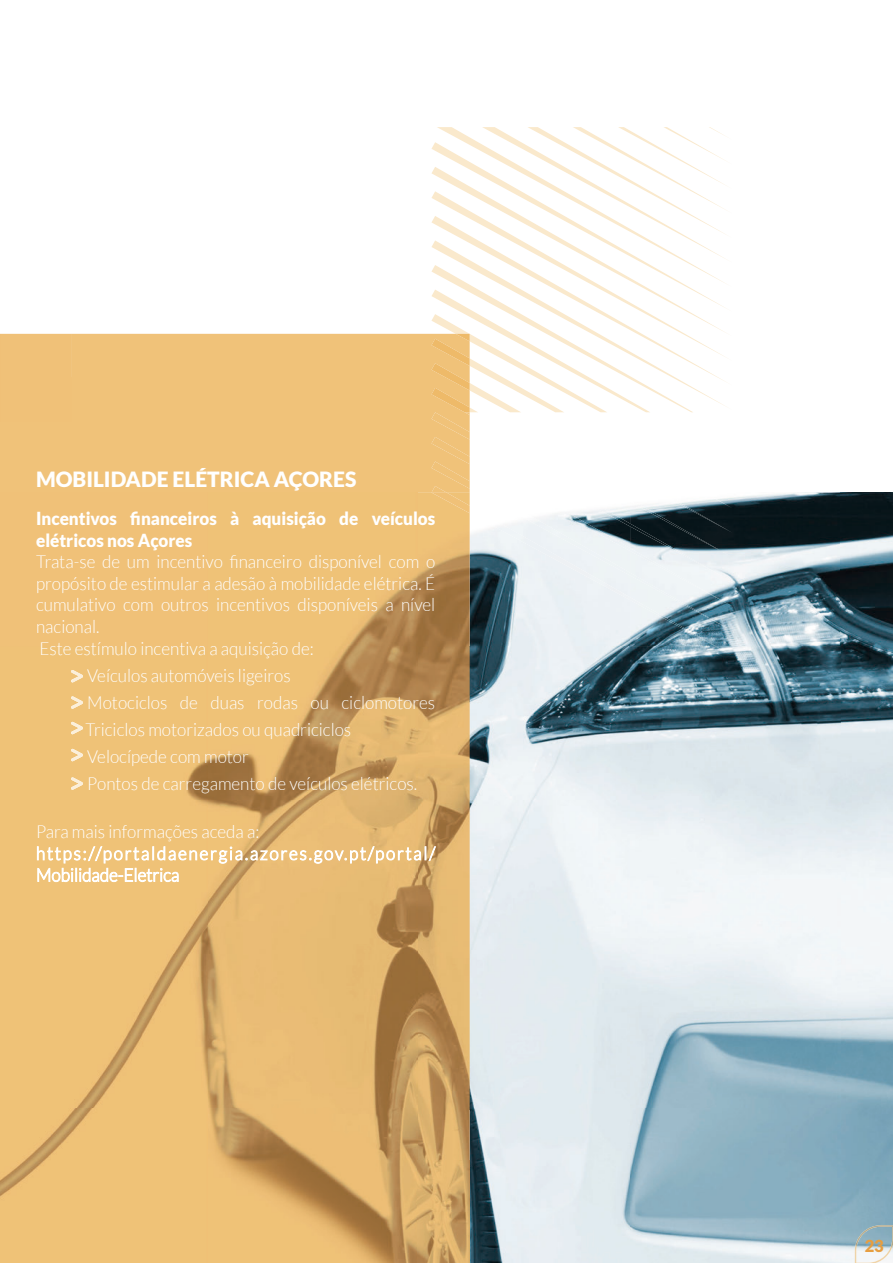
<style>
.page{position:relative;width:893px;height:1263px;background:#fff}
.page>*{position:absolute;margin:0;border:0;box-sizing:border-box;transform-origin:0 0}
.t1{font:900 21px "Lato";color:#fff}
.t2{font:300 18px/21.6px "Lato";color:#fff;scale:.95 1}
.t3{font:900 18px/21.6px "Lato";color:#fff;scale:.95 1}
.t4{font:900 16.5px "Lato";color:#e79e41}
</style>
<div class="page">
<img style="left:470px;top:492px;width:370px;height:616px">
<img style="left:840px;top:492px;width:53px;height:771px">
<img style="left:470px;top:1108px;width:371px;height:155px">
<img style="left:855px;top:1225px;width:38px;height:38px">
<img style="left:470px;top:506px;width:51px;height:50px">
<img style="left:640px;top:606px;width:92px;height:49px">
<img style="left:476px;top:492px;width:45px;height:47px">
<img style="left:646px;top:606px;width:86px;height:25px">
<img style="left:521px;top:492px;width:211px;height:114px">
<img style="left:567px;top:492px;width:165px;height:90px">
<img style="left:612px;top:492px;width:120px;height:65px">
<img style="left:657px;top:492px;width:75px;height:41px">
<img style="left:703px;top:492px;width:29px;height:16px">
<div style="left:0;top:334px;width:431px;height:158px;background:#f0c279"></div>
<div style="left:0;top:334px;width:71px;height:88px;background:#f0c178"></div>
<img style="left:0;top:492px;width:470px;height:771px">
<img style="left:431px;top:492px;width:39px;height:21px">
<svg style="left:431px;top:127px;width:294px;height:365px"></svg>
<img style="left:36px;top:736px;width:46px;height:1px">
<svg style="left:36px;top:811px;width:401px;height:107px"></svg>
<svg style="left:71px;top:696px;width:12px;height:13px"></svg>
<svg style="left:71px;top:722px;width:12px;height:12px"></svg>
<svg style="left:71px;top:749px;width:12px;height:12px"></svg>
<svg style="left:71px;top:777px;width:12px;height:13px"></svg>
<svg style="left:71px;top:670px;width:12px;height:12px"></svg>
<p class="t1" style="left:36px;top:467px;width:322px">MOBILIDADE ELÉTRICA AÇORES</p>
<p class="t3" style="left:36px;top:507px;width:422px">Incentivos financeiros à aquisição de veículos elétricos nos Açores</p>
<p class="t2" style="left:36px;top:551px;width:422px">Trata-se de um incentivo financeiro disponível com o propósito de estimular a adesão à mobilidade elétrica. É cumulativo com outros incentivos disponíveis a nível nacional.<br>Este estímulo incentiva a aquisição de:</p>
<p class="t2" style="left:85px;top:662px;width:370px;line-height:27px">Veículos automóveis ligeiros<br>Motociclos de duas rodas ou ciclomotores Triciclos motorizados ou quadriciclos Velocípede com motor<br>Pontos de carregamento de veículos elétricos.</p>
<p class="t2" style="left:36px;top:821px;width:237px">Para mais informações aceda a:</p>
<p class="t4" style="left:865px;top:1237px;width:21px">23</p>
</div>
